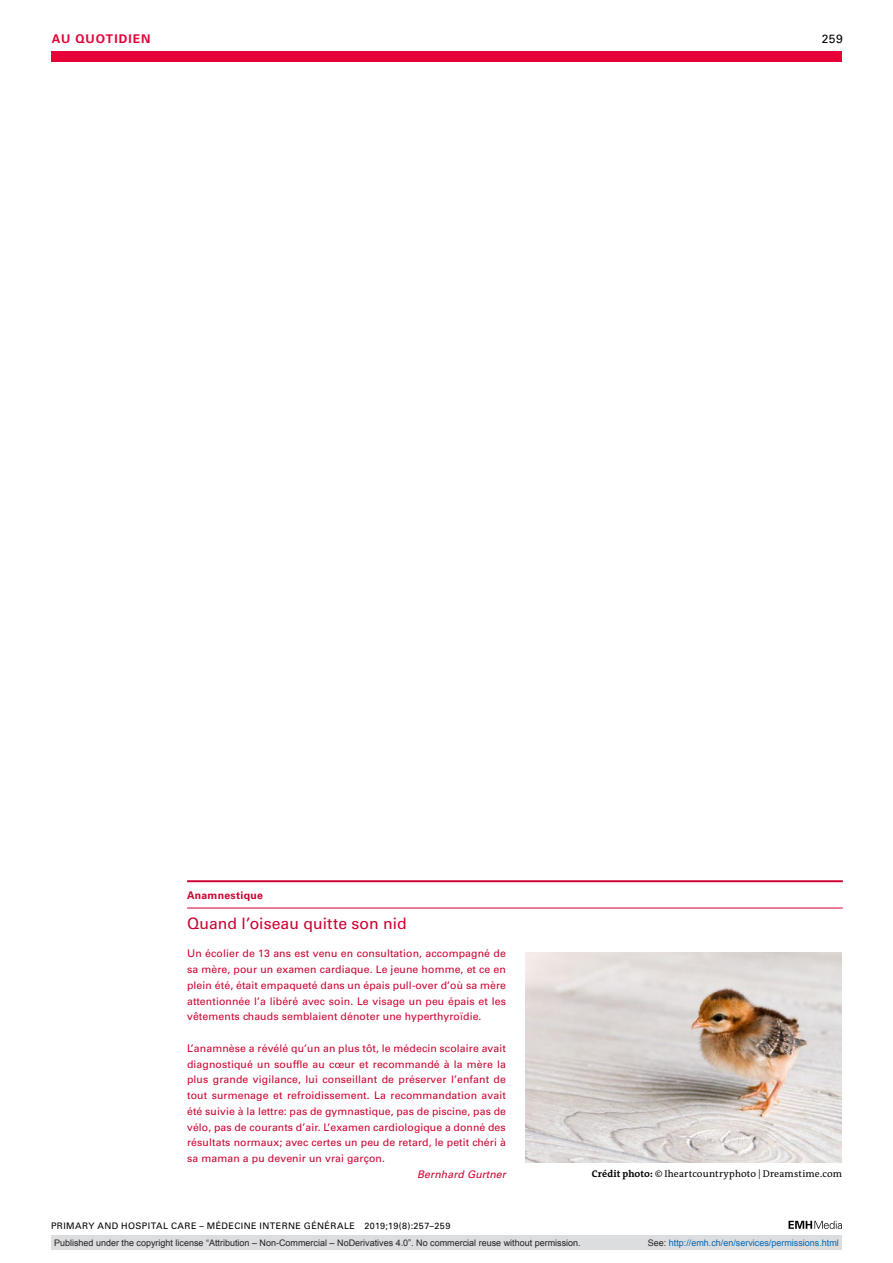
<style>
.page{position:relative;width:893px;height:1263px;background:#fff}
.page>*{position:absolute;margin:0;border:0;box-sizing:border-box;transform-origin:0 0}
.t1{font:15.75px "Univers LT Std";letter-spacing:.005em;color:#cb0030}
.t2{font:700 12px "Univers LT Std";color:#e70038}
.t3{font:12px "Univers LT Std";color:#000}
.t4{font:10.5px/15.8px "Univers LT Std";letter-spacing:.01em;color:#cb0030;text-align:justify}
.t5{font:italic 10.5px "Univers LT Std";letter-spacing:.01em;color:#cb0030}
.t6{font:700 10.5px "Univers LT Std";letter-spacing:.025em;color:#cb0030}
.t7{font:9.75px "The Antiqua B W5 Plain";letter-spacing:.015em;color:#000}
.t8{font:9px "Arial";color:#231f20}
.t9{font:9px "Univers LT Std";letter-spacing:.05em;color:#000}
.t10{font:9px "Arial";color:#0166b3}
.s1{font-family:"The Antiqua B W7";font-weight:700}
.s2{color:#231f20}
</style>
<div class="page">
<div style="left:51px;top:51px;width:791px;height:11px;background:#e70038"></div>
<svg style="left:788px;top:1221px;width:54px;height:8px"></svg>
<hr style="left:187px;top:880px;width:656px;height:2px;background:#cb0030">
<hr style="left:187px;top:908px;width:656px;height:1px;background:#cb0030">
<img style="left:525px;top:952px;width:317px;height:210px">
<div style="left:51px;top:1235px;width:791px;height:15px;background:#dcdddf"></div>
<p class="t2" style="left:52px;top:31px;width:33px">Au quotidien</p>
<p class="t3" style="left:822px;top:31px;width:23px">259</p>
<p class="t6" style="left:187px;top:889px;width:77px">Anamnestique</p>
<h1 class="t1" style="left:187px;top:914px;width:221px">Quand l’oiseau quitte son nid</h1>
<p class="t4" style="left:187px;top:946px;width:320px">Un écolier de 13 ans est venu en consultation, accompagné de sa mère, pour un examen cardiaque. Le jeune homme, et ce en plein été, était empaqueté dans un épais pull-over d’où sa mère attentionnée l’a libéré avec soin. Le visage un peu épais et les vêtements chauds semblaient dénoter une hyperthyroïdie.</p>
<p class="t4" style="left:187px;top:1040px;width:320px">L’anamnèse a révélé qu’un an plus tôt, le médecin scolaire avait diagnostiqué un souffle au cœur et recommandé à la mère la plus grande vigilance, lui conseillant de préserver l’enfant de tout surmenage et refroidissement. La recommandation avait été suivie à la lettre: pas de gymnastique, pas de piscine, pas de vélo, pas de courants d’air. L’examen cardiologique a donné des résultats normaux; avec certes un peu de retard, le petit chéri à sa maman a pu devenir un vrai garçon.</p>
<p class="t5" style="left:417px;top:1168px;width:90px">Bernhard Gurtner</p>
<p class="t7" style="left:592px;top:1167px;width:252px"><span class="s1">Crédit photo:</span> © Iheartcountryphoto | Dreamstime.com</p>
<p class="t9" style="left:51px;top:1220px;width:401px">PRIMARY AND HOSPITAL CARE – MÉDECINE INTERNE GÉNÉRALE 2019;19(8):257–259</p>
<p class="t8" style="left:54px;top:1237px;width:528px">Published under the copyright license “Attribution – Non-Commercial – NoDerivatives 4.0”. No commercial reuse without permission.</p>
<p class="t10" style="left:648px;top:1237px;width:193px"><span class="s2">See:</span> http://emh.ch/en/services/permissions.html</p>
</div>
